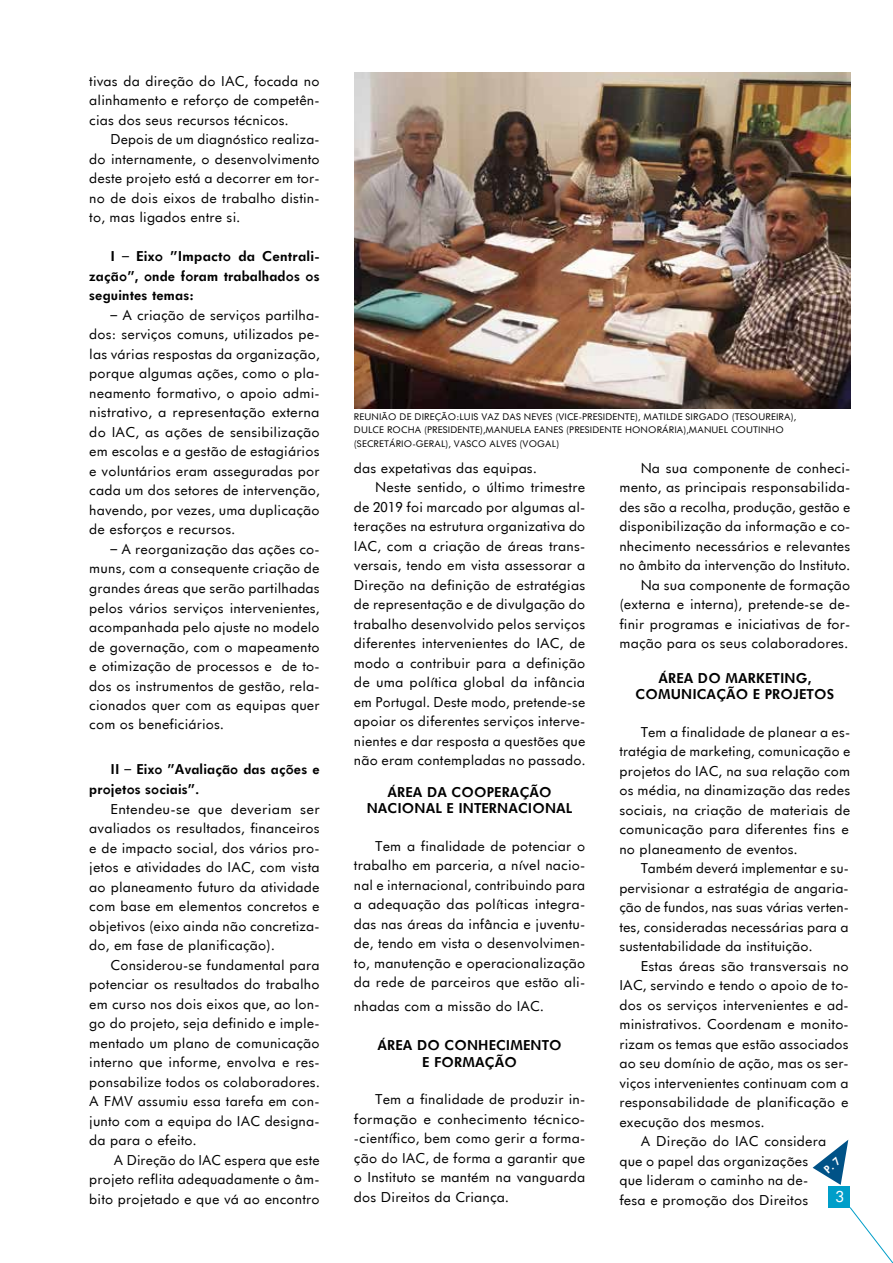
<style>
.page{position:relative;width:893px;height:1263px;background:#fff}
.page>*{position:absolute;margin:0;border:0;box-sizing:border-box;transform-origin:0 0}
.t1{font:15px "Futurist";color:#fff}
.t2{font:13.5px/19.5px "Futurist";color:#000;text-align:justify}
.t3{font:700 13.5px/19.5px "Futurist";color:#000;text-align:center}
.t4{font:9px "Futurist";color:#000}
.s1{font-weight:400}
</style>
<div class="page">
<svg style="left:849px;top:1207px;width:44px;height:56px"></svg>
<div style="left:829px;top:1186px;width:21px;height:21px;background:#009ec9"></div>
<img style="left:354px;top:72px;width:496px;height:336px">
<svg style="left:813px;top:1140px;width:35px;height:45px"></svg>
<p class="t2" style="left:89px;top:71px;width:232px">tivas da direção do IAC, focada no alinhamento e reforço de competên&shy;cias dos seus recursos técnicos.</p>
<p class="t2" style="left:89px;top:130px;width:232px;text-indent:21px">Depois de um diagnóstico realiza&shy;do internamente, o desenvolvimento deste projeto está a decorrer em tor&shy;no de dois eixos de trabalho distin&shy;to, mas ligados entre si.</p>
<p class="t3" style="left:89px;top:246px;width:232px;text-align:justify;text-indent:21px">I <span class="s1">–</span> Eixo "Impacto da Centrali&shy;zação", onde foram trabalhados os seguintes temas:</p>
<p class="t2" style="left:89px;top:305px;width:232px;text-indent:21px">– A criação de serviços partilha&shy;dos: serviços comuns, utilizados pe&shy;las várias respostas da organização, porque algumas ações, como o pla&shy;neamento formativo, o apoio admi&shy;nistrativo, a representação externa do IAC, as ações de sensibilização em escolas e a gestão de estagiários e voluntários eram asseguradas por cada um dos setores de intervenção, havendo, por vezes, uma duplicação de esforços e recursos.</p>
<p class="t2" style="left:89px;top:539px;width:232px;text-indent:21px">– A reorganização das ações co&shy;muns, com a consequente criação de grandes áreas que serão partilhadas pelos vários serviços intervenientes, acompanhada pelo ajuste no modelo de governação, com o mapeamento e otimização de processos e de to&shy;dos os instrumentos de gestão, rela&shy;cionados quer com as equipas quer com os beneficiários.</p>
<p class="t3" style="left:89px;top:759px;width:232px;text-align:left;text-indent:21px">II <span class="s1">–</span> Eixo "Avaliação das ações e projetos sociais".</p>
<p class="t2" style="left:89px;top:799px;width:232px;text-indent:21px">Entendeu-se que deveriam ser avaliados os resultados, financeiros e de impacto social, dos vários pro&shy;jetos e atividades do IAC, com vista ao planeamento futuro da atividade com base em elementos concretos e objetivos (eixo ainda não concretiza&shy;do, em fase de planificação).</p>
<p class="t2" style="left:89px;top:955px;width:232px;text-indent:21px">Considerou-se fundamental para potenciar os resultados do trabalho em curso nos dois eixos que, ao lon&shy;go do projeto, seja definido e imple&shy;mentado um plano de comunicação interno que informe, envolva e res&shy;ponsabilize todos os colaboradores.<br>A FMV assumiu essa tarefa em con&shy;junto com a equipa do IAC designa&shy;da para o efeito.</p>
<p class="t2" style="left:89px;top:1150px;width:232px;text-indent:25px">A Direção do IAC espera que este projeto reflita adequadamente o âm&shy;bito projetado e que vá ao encontro</p>
<p class="t4" style="left:354px;top:411px;width:7px">reunião</p>
<p class="t4" style="left:400px;top:411px;width:70px">de Direção :Luis</p>
<p class="t4" style="left:481px;top:411px;width:7px">Vaz</p>
<p class="t4" style="left:502px;top:411px;width:7px">das</p>
<p class="t4" style="left:524px;top:411px;width:65px">Neves (Vice-Presidente</p>
<p class="t4" style="left:635px;top:411px;width:23px">), Matilde</p>
<p class="t4" style="left:686px;top:411px;width:30px">Sirgado</p>
<p class="t4" style="left:732px;top:411px;width:15px">(Tesoureira</p>
<p class="t4" style="left:791px;top:411px;width:7px">),</p>
<p class="t4" style="left:354px;top:424px;width:80px">Dulce Rocha (Presidente</p>
<p class="t4" style="left:480px;top:424px;width:22px">),Manuela</p>
<p class="t4" style="left:534px;top:424px;width:12px">Eanes</p>
<p class="t4" style="left:566px;top:424px;width:10px">(Presidente</p>
<p class="t4" style="left:625px;top:424px;width:9px">Honor</p>
<p class="t4" style="left:662px;top:424px;width:43px">ária),Manuel</p>
<p class="t4" style="left:731px;top:424px;width:7px">Coutin</p>
<p class="t4" style="left:768px;top:424px;width:14px">ho</p>
<p class="t4" style="left:354px;top:438px;width:48px">(Secretário</p>
<p class="t4" style="left:412px;top:438px;width:11px">-Geral</p>
<p class="t4" style="left:446px;top:438px;width:16px">), Vas</p>
<p class="t4" style="left:472px;top:438px;width:89px">co Alves (Vo gal)</p>
<p class="t2" style="left:354px;top:458px;width:184px">das expetativas das equipas.</p>
<p class="t2" style="left:375px;top:477px;width:212px">Neste sentido, o último trimestre</p>
<p class="t2" style="left:354px;top:497px;width:233px">de 2019 foi marcado por algumas al-</p>
<p class="t2" style="left:354px;top:516px;width:233px">terações na estrutura organizativa do</p>
<p class="t2" style="left:354px;top:536px;width:233px">IAC, com a criação de áreas trans-</p>
<p class="t2" style="left:354px;top:555px;width:233px">versais, tendo em vista assessorar a</p>
<p class="t2" style="left:354px;top:575px;width:233px">Direção na definição de estratégias</p>
<p class="t2" style="left:354px;top:594px;width:233px">de representação e de divulgação do</p>
<p class="t2" style="left:354px;top:614px;width:233px">trabalho desenvolvido pelos serviços</p>
<p class="t2" style="left:354px;top:633px;width:233px">diferentes intervenientes do IAC, de</p>
<p class="t2" style="left:354px;top:653px;width:233px">modo a contribuir para a definição</p>
<p class="t2" style="left:354px;top:672px;width:233px">de uma política global da infância</p>
<p class="t2" style="left:354px;top:692px;width:233px">em Portugal. Deste modo, pretende-se</p>
<p class="t2" style="left:354px;top:711px;width:233px">apoiar os diferentes serviços interve-</p>
<p class="t2" style="left:354px;top:731px;width:233px">nientes e dar resposta a questões que</p>
<p class="t2" style="left:354px;top:750px;width:233px">não eram contempladas no passado.</p>
<p class="t3" style="left:367px;top:783px;width:207px;line-height:16.5px">ÁREA DA COOPERAÇÃO<br>NACIONAL E INTERNACIONAL</p>
<p class="t2" style="left:354px;top:836px;width:233px;text-indent:21px">Tem a finalidade de potenciar o trabalho em parceria, a nível nacio&shy;nal e internacional, contribuindo para a adequação das políticas integra&shy;das nas áreas da infância e juventu&shy;de, tendo em vista o desenvolvimen&shy;to, manutenção e operacionalização da rede de parceiros que estão ali-</p>
<p class="t2" style="left:354px;top:996px;width:191px">nhadas com a missão do IAC.</p>
<p class="t3" style="left:377px;top:1037px;width:186px;line-height:16.5px">ÁREA DO CONHECIMENTO<br>E FORMAÇÃO</p>
<p class="t2" style="left:354px;top:1089px;width:233px;text-indent:21px">Tem a finalidade de produzir in&shy;formação e conhecimento técnico--científico, bem como gerir a forma&shy;ção do IAC, de forma a garantir que o Instituto se mantém na vanguarda dos Direitos da Criança.</p>
<p class="t2" style="left:619px;top:458px;width:233px;text-align:right">Na sua componente de conheci&shy;mento, as principais responsabilida&shy;des são a recolha, produção, gestão e disponibilização da informação e co&shy;nhecimento necessários e relevantes no âmbito da intervenção do Instituto.<br>Na sua componente de formação (externa e interna), pretende-se de&shy;finir programas e iniciativas de for&shy;mação para os seus colaboradores.</p>
<p class="t3" style="left:636px;top:669px;width:200px;line-height:16.5px">ÁREA DO MARKETING,<br>COMUNICAÇÃO E PROJETOS</p>
<p class="t2" style="left:619px;top:722px;width:233px;text-align:left;text-indent:21px">Tem a finalidade de planear a es&shy;tratégia de marketing, comunicação e projetos do IAC, na sua relação com os média, na dinamização das redes sociais, na criação de materiais de comunicação para diferentes fins e no planeamento de eventos.</p>
<p class="t2" style="left:619px;top:858px;width:231px;text-indent:21px">Também deverá implementar e su&shy;pervisionar a estratégia de angaria&shy;ção de fundos, nas suas várias verten&shy;tes, consideradas necessárias para a sustentabilidade da instituição.</p>
<p class="t2" style="left:641px;top:956px;width:210px">Estas áreas são transversais no</p>
<p class="t2" style="left:619px;top:975px;width:231px">IAC, servindo e tendo o apoio de to-</p>
<p class="t2" style="left:619px;top:995px;width:231px">dos os serviços intervenientes e ad-</p>
<p class="t2" style="left:619px;top:1014px;width:231px">ministrativos. Coordenam e monito-</p>
<p class="t2" style="left:619px;top:1034px;width:231px">rizam os temas que estão associados</p>
<p class="t2" style="left:619px;top:1053px;width:231px">ao seu domínio de ação, mas os ser-</p>
<p class="t2" style="left:619px;top:1073px;width:231px">viços intervenientes continuam com a</p>
<p class="t2" style="left:619px;top:1092px;width:231px">responsabilidade de planificação e</p>
<p class="t2" style="left:619px;top:1112px;width:147px">execução dos mesmos.</p>
<p class="t2" style="left:641px;top:1131px;width:187px">A Direção do IAC considera</p>
<p class="t2" style="left:619px;top:1151px;width:191px">que o papel das organizações</p>
<p class="t2" style="left:619px;top:1170px;width:190px">que lideram o caminho na de-</p>
<p class="t2" style="left:619px;top:1190px;width:191px">fesa e promoção dos Direitos</p>
<p class="t1" style="left:836px;top:1188px;width:10px">3</p>
</div>
